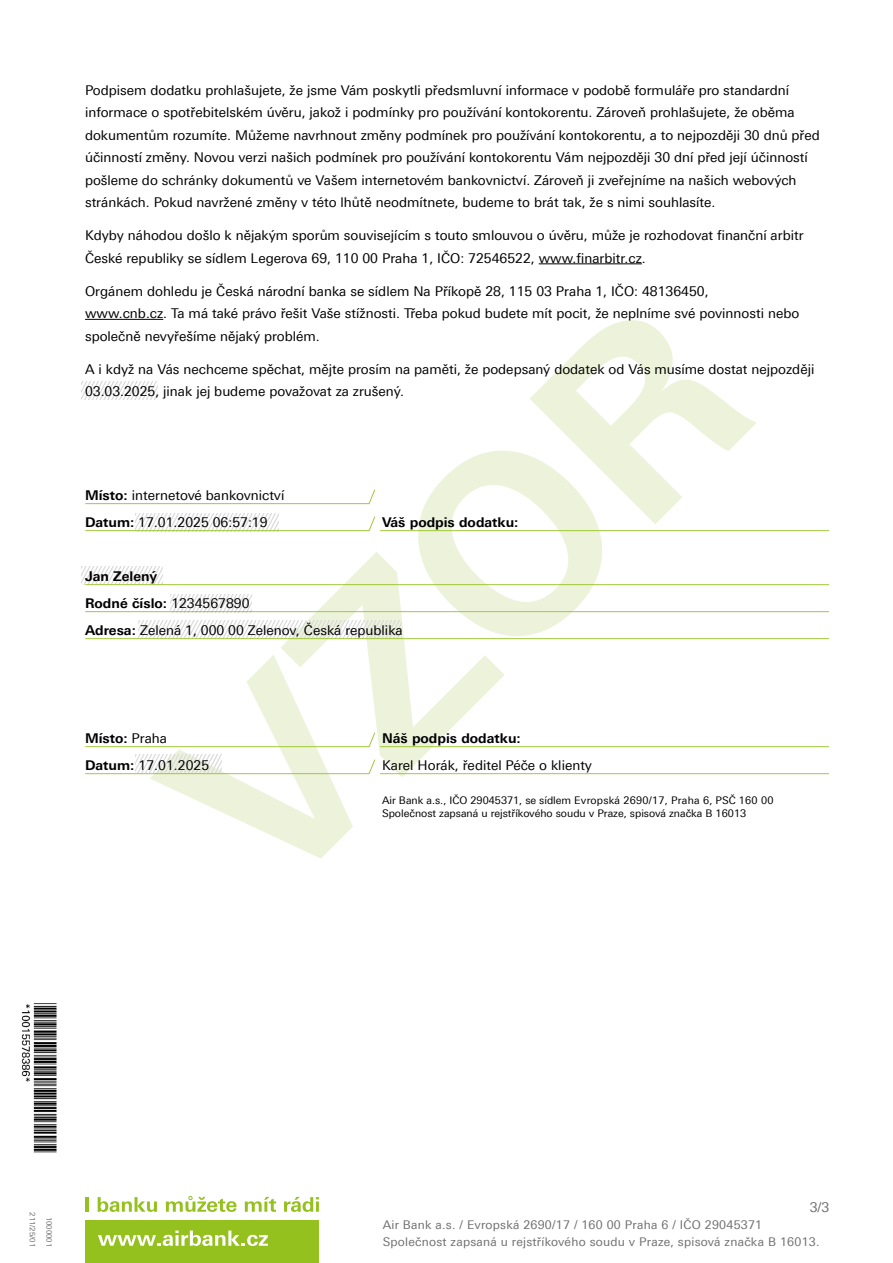
<style>
.page{position:relative;width:893px;height:1263px;background:#fff}
.page>*{position:absolute;margin:0;border:0;box-sizing:border-box;transform-origin:0 0}
.t1{font:13.5px/22.5px "Linotype Univers 430";color:#000}
.t2{font:700 13.5px/27px "Linotype Univers 630";color:#000}
.t3{font:13.5px "Linotype Univers 430";color:#706f6f}
.t4{font:12px/17.1px "Linotype Univers 430";letter-spacing:.02em;color:#706f6f}
.t5{font:10.5px/12.6px "Linotype Univers 430";color:#000}
.t6{font:7.5px "Linotype Univers 430";color:#706f6f}
.s1{font-family:"Linotype Univers 630";font-weight:700}
.s2{font-family:"Linotype Univers 430";font-weight:400}
</style>
<div class="page">
<hr style="left:85px;top:1197px;width:3px;height:15px;background:#95c11f">
<svg style="left:98px;top:1197px;width:59px;height:15px"></svg>
<svg style="left:166px;top:1196px;width:71px;height:16px"></svg>
<svg style="left:245px;top:1197px;width:31px;height:15px"></svg>
<svg style="left:284px;top:1197px;width:35px;height:15px"></svg>
<div style="left:85px;top:1220px;width:234px;height:43px;background:#95c11f"></div>
<svg style="left:98px;top:1230px;width:170px;height:16px"></svg>
<img style="left:21px;top:1003px;width:36px;height:150px">
<svg style="left:150px;top:318px;width:607px;height:540px"></svg>
<svg style="left:82px;top:382px;width:76px;height:18px"></svg>
<svg style="left:81px;top:567px;width:81px;height:18px"></svg>
<svg style="left:170px;top:594px;width:81px;height:17px"></svg>
<svg style="left:139px;top:621px;width:262px;height:17px"></svg>
<hr style="left:539px;top:263px;width:103px;height:1px;background:#000">
<hr style="left:85px;top:319px;width:78px;height:1px;background:#000">
<svg style="left:85px;top:490px;width:290px;height:14px"></svg>
<svg style="left:85px;top:513px;width:290px;height:18px"></svg>
<hr style="left:380px;top:530px;width:449px;height:1px;background:#95c11f">
<hr style="left:85px;top:584px;width:744px;height:1px;background:#95c11f">
<hr style="left:85px;top:611px;width:744px;height:1px;background:#95c11f">
<hr style="left:85px;top:638px;width:744px;height:1px;background:#95c11f">
<svg style="left:85px;top:733px;width:290px;height:14px"></svg>
<hr style="left:380px;top:746px;width:449px;height:1px;background:#95c11f">
<svg style="left:85px;top:755px;width:290px;height:19px"></svg>
<hr style="left:380px;top:773px;width:449px;height:1px;background:#95c11f">
<p class="t1" style="left:85px;top:79px;width:736px">Podpisem dodatku prohlašujete, že jsme Vám poskytli předsmluvní informace v podobě formuláře pro standardní informace o spotřebitelském úvěru, jakož i podmínky pro používání kontokorentu. Zároveň prohlašujete, že oběma dokumentům rozumíte. Můžeme navrhnout změny podmínek pro používání kontokorentu, a to nejpozději 30 dnů před účinností změny. Novou verzi našich podmínek pro používání kontokorentu Vám nejpozději 30 dní před její účinností pošleme do schránky dokumentů ve Vašem internetovém bankovnictví. Zároveň ji zveřejníme na našich webových stránkách. Pokud navržené změny v této lhůtě neodmítnete, budeme to brát tak, že s nimi souhlasíte.</p>
<p class="t1" style="left:85px;top:224px;width:720px">Kdyby náhodou došlo k nějakým sporům souvisejícím s touto smlouvou o úvěru, může je rozhodovat finanční arbitr<br>České republiky se sídlem Legerova 69, 110 00 Praha 1, IČO: 72546522, www.finarbitr.cz.</p>
<p class="t1" style="left:85px;top:280px;width:716px">Orgánem dohledu je Česká národní banka se sídlem Na Příkopě 28, 115 03 Praha 1, IČO: 48136450,<br>www.cnb.cz. Ta má také právo řešit Vaše stížnosti. Třeba pokud budete mít pocit, že neplníme své povinnosti nebo společně nevyřešíme nějaký problém.</p>
<p class="t1" style="left:85px;top:358px;width:731px">A i když na Vás nechceme spěchat, mějte prosím na paměti, že podepsaný dodatek od Vás musíme dostat nejpozději<br>03.03.2025, jinak jej budeme považovat za zrušený.</p>
<p class="t1" style="left:85px;top:482px;width:201px;line-height:27px"><span class="s1">Místo:</span> internetové bankovnictví<br><span class="s1">Datum:</span> 17.01.2025 06:57:19</p>
<p class="t2" style="left:382px;top:508px;width:138px">Váš podpis dodatku:</p>
<p class="t2" style="left:85px;top:562px;width:166px">Jan Zelený<br>Rodné číslo: <span class="s2">1234567890</span></p>
<p class="t1" style="left:85px;top:619px;width:319px"><span class="s1">Adresa:</span> Zelená 1, 000 00 Zelenov, Česká republika</p>
<p class="t2" style="left:85px;top:724px;width:84px">Místo: <span class="s2">Praha</span></p>
<p class="t2" style="left:382px;top:724px;width:140px">Náš podpis dodatku:</p>
<p class="t1" style="left:85px;top:754px;width:126px"><span class="s1">Datum:</span> 17.01.2025</p>
<p class="t1" style="left:382px;top:754px;width:212px">Karel Horák, ředitel Péče o klienty</p>
<p class="t5" style="left:382px;top:794px;width:393px">Air Bank a.s., IČO 29045371, se sídlem Evropská 2690/17, Praha 6, PSČ 160 00<br>Společnost zapsaná u rejstříkového soudu v Praze, spisová značka B 16013</p>
<p class="t6" style="left:37px;top:1212px;width:36px;rotate:90deg">211/25/01</p>
<p class="t6" style="left:53px;top:1216px;width:32px;rotate:90deg">1000001</p>
<p class="t3" style="left:810px;top:1199px;width:21px">3/3</p>
<p class="t4" style="left:383px;top:1216px;width:438px">Air Bank a.s. / Evropská 2690/17 / 160 00 Praha 6 / IČO 29045371<br>Společnost zapsaná u rejstříkového soudu v Praze, spisová značka B 16013.</p>
</div>
